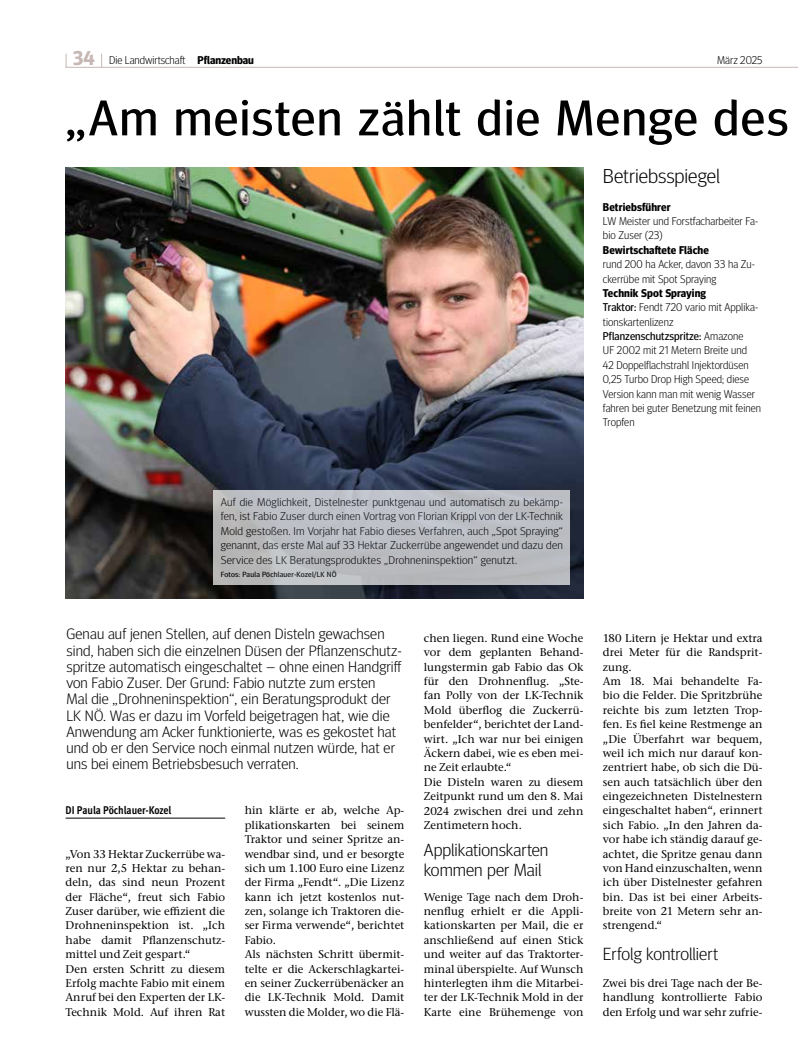
<style>
.page{position:relative;width:798px;height:1063px;background:#fff}
.page>*{position:absolute;margin:0;border:0;box-sizing:border-box;transform-origin:0 0}
.t1{font:50px "Meta Head OT";letter-spacing:.03em;color:#000;scale:1.05 1}
.t2{font:300 20px "Meta Head OT";color:#000;scale:1.05 1}
.t3{font:300 17.5px/20px "Meta Head OT";color:#000;scale:1.05 1}
.t4{font:300 15px/16.2px "Meta Head OT";letter-spacing:.01em;color:#000;scale:1.05 1}
.t5{font:500 11.25px/14.4px "Stone Serif ITC Pro";color:#000}
.t6{font:300 11.25px/14.4px "Meta Head OT";letter-spacing:.01em;color:#000}
.t7{font:300 11.25px/14.4px "Meta Head OT";letter-spacing:.01em;color:#000;text-align:justify;scale:1.05 1}
.t8{font:700 11.25px "Meta Head OT";letter-spacing:.01em;color:#000}
.t9{font:700 condensed 11.25px "Meta OT";letter-spacing:-.005em;color:#000}
.t10{font:7.5px "Meta Head OT";letter-spacing:.03em;color:#000;scale:1.05 1}
.s1{font-weight:700;font-size:20px;color:#c6b7b4}
.s2{font-weight:700}
.s3{font-weight:400}
</style>
<div class="page">
<hr style="left:66px;top:67px;width:731px;height:1px;background:#c6b7b4">
<svg style="left:101px;top:54px;width:1px;height:13px"></svg>
<svg style="left:66px;top:54px;width:1px;height:13px"></svg>
<img style="left:66px;top:168px;width:517px;height:431px">
<hr style="left:66px;top:818px;width:159px;height:1px;background:#000">
<div style="left:213px;top:490px;width:357px;height:94px;background:linear-gradient(to right,#bbbdc0,#bbbdc3)"></div>
<p class="t6" style="left:73px;top:53px;width:182px"><span class="s1">34</span> Die Landwirtschaft <span class="s2">Pflanzenbau</span></p>
<p class="t6" style="left:717px;top:53px;width:47px">März 2025</p>
<h1 class="t1" style="left:66px;top:88px;width:689px">„Am meisten zählt die Menge des</h1>
<p class="t7" style="left:221px;top:495px;width:327px">Auf die Möglichkeit, Distelnester punktgenau und automatisch zu bekämp&shy;fen, ist Fabio Zuser durch einen Vortrag von Florian Krippl von der LK-Technik Mold gestoßen. Im Vorjahr hat Fabio dieses Verfahren, auch „Spot Spraying“ genannt, das erste Mal auf 33 Hektar Zuckerrübe angewendet und dazu den Service des LK Beratungsproduktes „Drohneninspektion“ genutzt.</p>
<p class="t10" style="left:221px;top:570px;width:112px">Fotos: Paula Pöchlauer-Kozel/LK NÖ</p>
<h2 class="t2" style="left:602px;top:164px;width:113px">Betriebsspiegel</h2>
<p class="t8" style="left:602px;top:200px;width:69px">Betriebsführer</p>
<p class="t6" style="left:602px;top:214px;width:157px">LW Meister und Forstfacharbeiter Fa&shy;bio Zuser (23)</p>
<p class="t8" style="left:602px;top:243px;width:107px">Bewirtschaftete Fläche</p>
<p class="t6" style="left:602px;top:257px;width:153px">rund 200 ha Acker, davon 33 ha Zu&shy;ckerrübe mit Spot Spraying</p>
<p class="t6" style="left:602px;top:286px;width:160px"><span class="s2">Technik Spot Spraying<br></span><span class="s3">Traktor:</span> Fendt 720 vario mit Applika&shy;tionskartenlizenz<br><span class="s3">Pflanzenschutzspritze:</span> Amazone<br>UF 2002 mit 21 Metern Breite und<br>42 Doppelflachstrahl Injektordüsen<br>0,25 Turbo Drop High Speed; diese<br>Version kann man mit wenig Wasser fahren bei guter Benetzung mit feinen<br>Tropfen</p>
<p class="t4" style="left:66px;top:626px;width:321px">Genau auf jenen Stellen, auf denen Disteln gewachsen sind, haben sich die einzelnen Düsen der Pflanzenschutz&shy;spritze automatisch eingeschaltet – ohne einen Handgriff von Fabio Zuser. Der Grund: Fabio nutzte zum ersten<br>Mal die „Drohneninspektion“, ein Beratungsprodukt der LK NÖ. Was er dazu im Vorfeld beigetragen hat, wie die Anwendung am Acker funktionierte, was es gekostet hat und ob er den Service noch einmal nutzen würde, hat er uns bei einem Betriebsbesuch verraten.</p>
<p class="t5" style="left:602px;top:631px;width:161px">180 Litern je Hektar und extra drei Meter für die Randsprit&shy;zung.<br>Am 18. Mai behandelte Fa&shy;bio die Felder. Die Spritzbrühe reichte bis zum letzten Trop&shy;fen. Es fiel keine Restmenge an „Die Überfahrt war bequem, weil ich mich nur darauf kon&shy;zentriert habe, ob sich die Dü&shy;sen auch tatsächlich über den eingezeichneten Distelnestern eingeschaltet haben“, erinnert sich Fabio. „In den Jahren da&shy;vor habe ich ständig darauf ge&shy;achtet, die Spritze genau dann von Hand einzuschalten, wenn ich über Distelnester gefahren bin. Das ist bei einer Arbeits&shy;breite von 21 Metern sehr an&shy;strengend.“</p>
<h3 class="t3" style="left:602px;top:944px;width:111px">Erfolg kontrolliert</h3>
<p class="t5" style="left:602px;top:976px;width:161px;text-align:justify">Zwei bis drei Tage nach der Be&shy;handlung kontrollierte Fabio den Erfolg und war sehr zufrie-</p>
<p class="t5" style="left:423px;top:631px;width:161px">chen liegen. Rund eine Woche vor dem geplanten Behand&shy;lungstermin gab Fabio das Ok für den Drohnenflug. „Ste&shy;fan Polly von der LK-Technik<br>Mold überflog die Zuckerrü&shy;benfelder“, berichtet der Land&shy;wirt. „Ich war nur bei einigen<br>Äckern dabei, wie es eben mei&shy;ne Zeit erlaubte.“<br>Die Disteln waren zu diesem<br>Zeitpunkt rund um den 8. Mai<br>2024 zwischen drei und zehn<br>Zentimetern hoch.</p>
<h3 class="t3" style="left:423px;top:839px;width:120px">Applikationskarten kommen per Mail</h3>
<p class="t5" style="left:423px;top:890px;width:161px;text-align:justify">Wenige Tage nach dem Droh&shy;nenflug erhielt er die Appli&shy;kationskarten per Mail, die er anschließend auf einen Stick und weiter auf das Traktorter&shy;minal überspielte. Auf Wunsch hinterlegten ihm die Mitarbei&shy;ter der LK-Technik Mold in der Karte eine Brühemenge von</p>
<p class="t5" style="left:244px;top:803px;width:161px">hin klärte er ab, welche Ap&shy;plikationskarten bei seinem<br>Traktor und seiner Spritze an&shy;wendbar sind, und er besorgte sich um 1.100 Euro eine Lizenz der Firma „Fendt“. „Die Lizenz kann ich jetzt kostenlos nut&shy;zen, solange ich Traktoren die&shy;ser Firma verwende“, berichtet<br>Fabio.<br>Als nächsten Schritt übermit&shy;telte er die Ackerschlagkartei&shy;en seiner Zuckerrübenäcker an die LK-Technik Mold. Damit wussten die Molder, wo die Flä-</p>
<p class="t9" style="left:66px;top:803px;width:107px">DI Paula Pöchlauer-Kozel</p>
<p class="t5" style="left:66px;top:847px;width:161px">„Von 33 Hektar Zuckerrübe wa&shy;ren nur 2,5 Hektar zu behan&shy;deln, das sind neun Prozent der Fläche“, freut sich Fabio<br>Zuser darüber, wie effizient die<br>Drohneninspektion ist. „Ich habe damit Pflanzenschutz&shy;mittel und Zeit gespart.“<br>Den ersten Schritt zu diesem<br>Erfolg machte Fabio mit einem<br>Anruf bei den Experten der LK-<br>Technik Mold. Auf ihren Rat</p>
</div>
